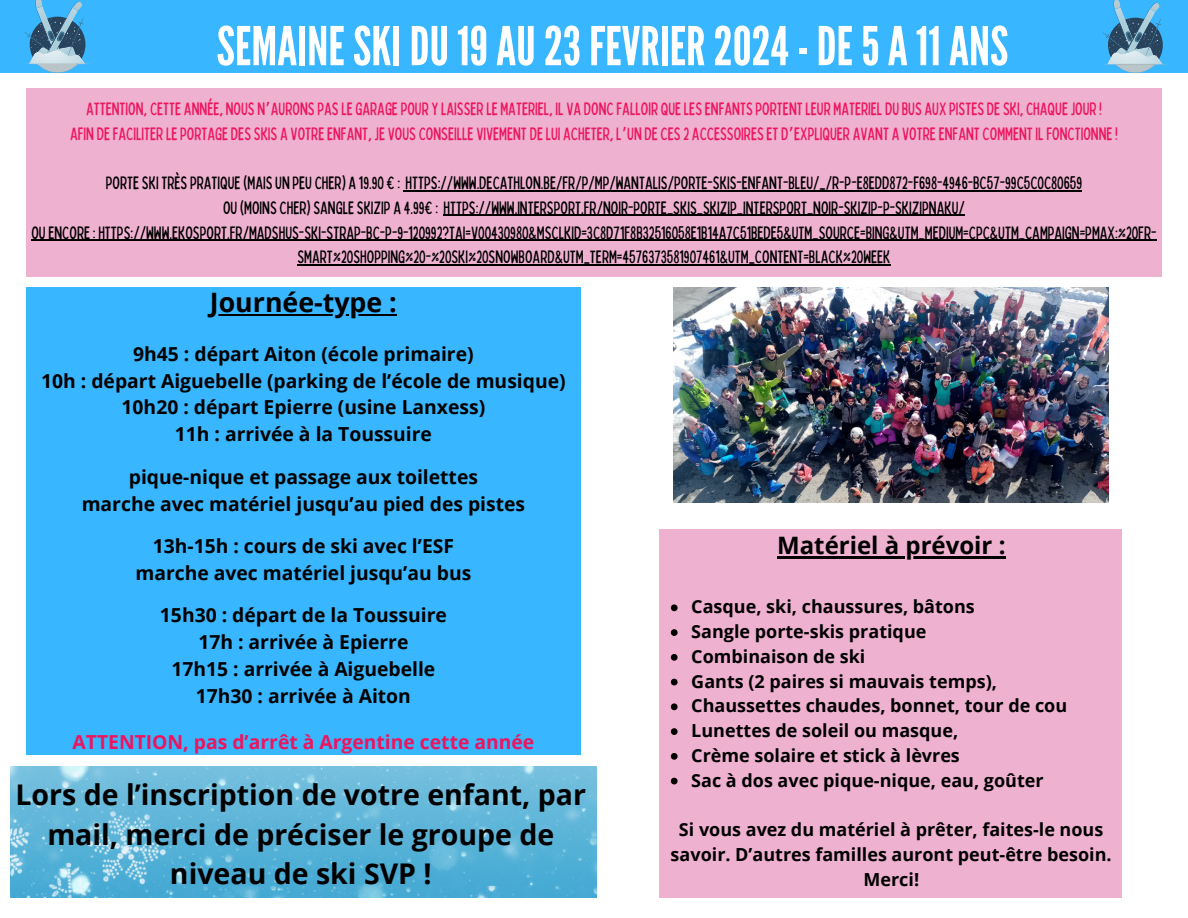
<style>
.page{position:relative;width:1188px;height:918px;background:#fff}
.page>*{position:absolute;margin:0;border:0;box-sizing:border-box;transform-origin:0 0}
.t1{font:53.4px "League Gothic";color:#fff}
.t2{font:700 28.5px/39.3px "Open Sans";color:#000;text-align:center}
.t3{font:700 26.7px "Open Sans";color:#000}
.t4{font:700 24px "Open Sans";color:#000}
.t5{font:700 19.35px "Open Sans";color:#000}
.t6{font:700 19.35px "Open Sans";color:#ed155d}
.t7{font:condensed 18px/24.8px "Bobby Jones";color:#000;text-align:center}
.t8{font:700 18px/24.8px "Open Sans";color:#000;text-align:center}
.t9{font:condensed 18px "Bobby Jones";color:#ed155d}
.s1{font-family:"Noto Sans Gurmukhi";font-stretch:normal}
</style>
<div class="page">
<div style="left:0;top:0;width:1188px;height:73px;background:#38b6ff"></div>
<div style="left:27px;top:88px;width:1135px;height:189px;background:#efb1d0"></div>
<svg style="left:24px;top:0;width:66px;height:73px"></svg>
<svg style="left:1102px;top:0;width:66px;height:73px"></svg>
<img style="left:673px;top:288px;width:436px;height:215px">
<img style="left:10px;top:766px;width:586px;height:132px">
<div style="left:26px;top:288px;width:555px;height:467px;background:#38b6ff"></div>
<div style="left:660px;top:529px;width:462px;height:369px;background:#efb1d0"></div>
<hr style="left:406px;top:190px;width:676px;height:1px;background:#000">
<hr style="left:444px;top:215px;width:521px;height:1px;background:#000">
<hr style="left:31px;top:240px;width:65px;height:1px;background:#000">
<hr style="left:96px;top:240px;width:1061px;height:1px;background:#000">
<hr style="left:297px;top:264px;width:594px;height:2px;background:#000">
<hr style="left:210px;top:314px;width:187px;height:2px;background:#000">
<hr style="left:777px;top:556px;width:229px;height:2px;background:#000">
<svg style="left:671px;top:604px;width:7px;height:7px"></svg>
<svg style="left:671px;top:629px;width:7px;height:7px"></svg>
<svg style="left:671px;top:654px;width:7px;height:7px"></svg>
<svg style="left:671px;top:679px;width:7px;height:6px"></svg>
<svg style="left:671px;top:703px;width:7px;height:7px"></svg>
<svg style="left:671px;top:728px;width:7px;height:7px"></svg>
<svg style="left:671px;top:753px;width:7px;height:7px"></svg>
<svg style="left:671px;top:778px;width:7px;height:6px"></svg>
<p class="t1" style="left:217px;top:15px;width:793px">SEMAINESKIDU19AU23FEVRIER2024-DE5A11ANS</p>
<p class="t9" style="left:86px;top:97px;width:1017px">ATTENTION,CETTE ANNÉE, NOUS N<span class="s1">’</span>AURONSPASLEGARAGEPOURYLAISSERLE MATERIEL, ILVA DONCFALLOIR QUELESENFANTSPORTENTLEUR MATERIEL DUBUS AUX PISTES DESKI,CHAQUEJOUR!</p>
<p class="t9" style="left:70px;top:122px;width:1049px">AFIN DEFACILITERLEPORTAGE DESSKIS A VOTREENFANT, JEVOUSCONSEILLEVIVEMENT DELUI ACHETER, L<span class="s1">’</span>UN DECES2 ACCESSOIRESET D<span class="s1">’</span>EXPLIQUER AVANT A VOTREENFANTCOMMENTILFONCTIONNE!</p>
<p class="t7" style="left:106px;top:170px;width:978px">PORTESKITRÈSPRATIQUE(MAISUN PEUCHER) A 19.90 € : HTTPS://WWW.DECATHLON.BE/FR/P/MP/WANTALIS/PORTE-SKIS-ENFANT-BLEU/_/R-P-E8EDD872-F698-4946-BC57-99C5C0C80659</p>
<p class="t7" style="left:223px;top:194px;width:743px">OU(MOINSCHER)SANGLESKIZIP A 4.99€ : HTTPS://WWW.INTERSPORT.FR/NOIR-PORTE_SKIS_SKIZIP_INTERSPORT_NOIR-SKIZIP-P-SKIZIPNAKU/</p>
<p class="t7" style="left:31px;top:219px;width:1127px">OUENCORE:HTTPS://WWW.EKOSPORT.FR/MADSHUS-SKI-STRAP-BC-P-9-120992?TAI=V00430980&amp;MSCLKID=3C8D71F8B32516058E1B14A7C51BEDE5&amp;UTM_SOURCE=BING&amp;UTM_MEDIUM=CPC&amp;UTM_CAMPAIGN=PMAX:%20FR-<br>SMART%20SHOPPING%20-%20SKI%20SNOWBOARD&amp;UTM_TERM=4576373581907461&amp;UTM_CONTENT=BLACK%20WEEK</p>
<p class="t3" style="left:210px;top:284px;width:188px">Journée-type :</p>
<p class="t5" style="left:133px;top:340px;width:342px">9h45 : départ Aiton (école primaire)</p>
<p class="t5" style="left:41px;top:367px;width:526px">10h : départ Aiguebelle (parking de l’école de musique)</p>
<p class="t5" style="left:122px;top:394px;width:365px">10h20 : départ Epierre (usine Lanxess)</p>
<p class="t5" style="left:175px;top:421px;width:259px">11h : arrivée à la Toussuire</p>
<p class="t5" style="left:129px;top:463px;width:351px">pique-nique et passage aux toilettes</p>
<p class="t5" style="left:82px;top:490px;width:445px">marche avec matériel jusqu’au pied des pistes</p>
<p class="t5" style="left:153px;top:532px;width:303px">13h-15h : cours de ski avec l’ESF</p>
<p class="t5" style="left:135px;top:559px;width:337px">marche avec matériel jusqu’au bus</p>
<p class="t5" style="left:160px;top:602px;width:288px">15h30 : départ de la Toussuire</p>
<p class="t5" style="left:198px;top:629px;width:212px">17h : arrivée à Epierre</p>
<p class="t5" style="left:171px;top:655px;width:265px">17h15 : arrivée à Aiguebelle</p>
<p class="t5" style="left:196px;top:682px;width:217px">17h30 : arrivée à Aiton</p>
<p class="t6" style="left:73px;top:729px;width:463px">ATTENTION, pas d’arrêt à Argentine cette année</p>
<p class="t4" style="left:777px;top:528px;width:230px">Matériel à prévoir :</p>
<p class="t8" style="left:691px;top:594px;width:285px">Casque, ski, chaussures, bâtons</p>
<p class="t8" style="left:691px;top:619px;width:237px">Sangle porte-skis pratique</p>
<p class="t8" style="left:691px;top:644px;width:176px">Combinaison de ski</p>
<p class="t8" style="left:691px;top:668px;width:307px">Gants (2 paires si mauvais temps),</p>
<p class="t8" style="left:691px;top:693px;width:377px">Chaussettes chaudes, bonnet, tour de cou</p>
<p class="t8" style="left:691px;top:718px;width:268px">Lunettes de soleil ou masque,</p>
<p class="t8" style="left:691px;top:743px;width:270px">Crème solaire et stick à lèvres</p>
<p class="t8" style="left:691px;top:767px;width:354px">Sac à dos avec pique-nique, eau, goûter</p>
<p class="t8" style="left:671px;top:817px;width:443px">Si vous avez du matériel à prêter, faites-le nous savoir. D’autres familles auront peut-être besoin.<br>Merci!</p>
<p class="t2" style="left:16px;top:774px;width:572px">Lors de l’inscription de votre enfant, par mail, merci de préciser le groupe de niveau de ski SVP !</p>
</div>
